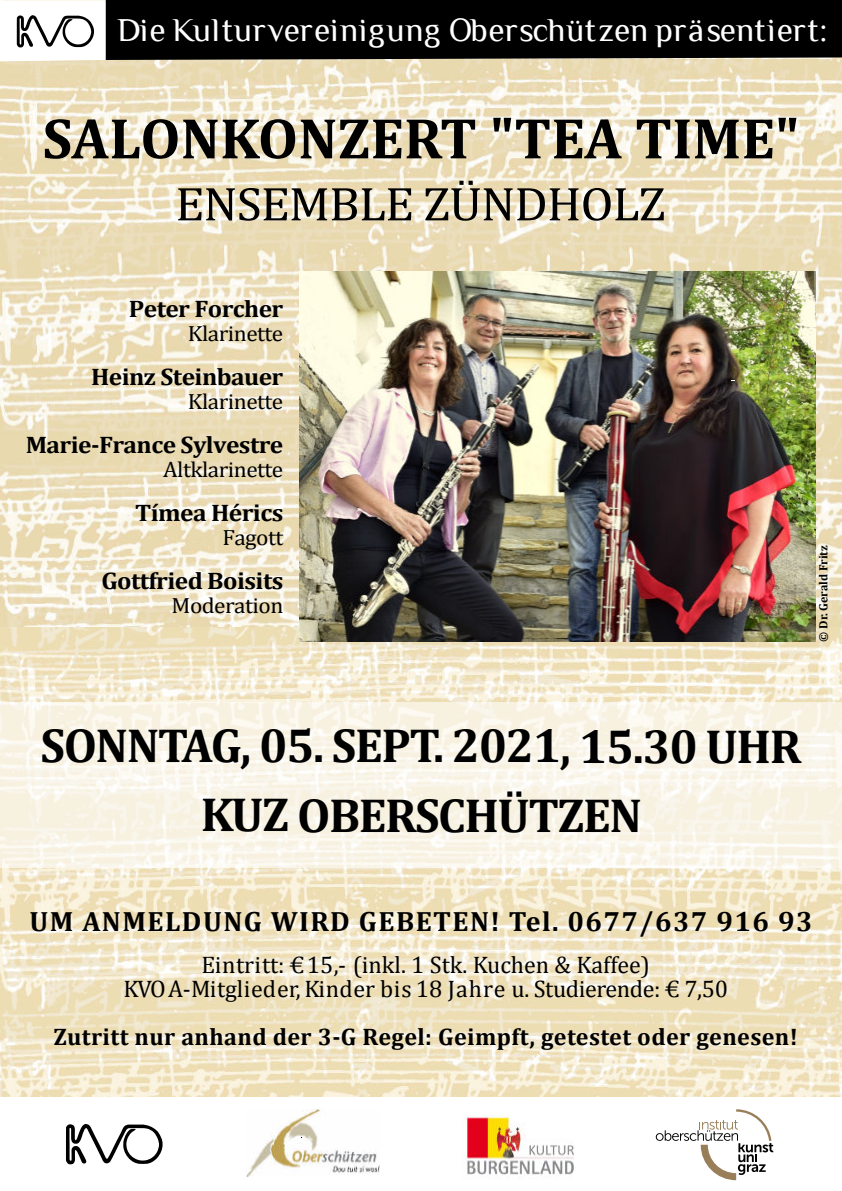
<style>
.page{position:relative;width:842px;height:1191px;background:#fff}
.page>*{position:absolute;margin:0;border:0;box-sizing:border-box;transform-origin:0 0}
.t1{font:700 58px "Cambria";color:#000}
.t2{font:700 48px/69.3px "Cambria";letter-spacing:-.03em;color:#000;text-align:center}
.t3{font:48px "Cambria";letter-spacing:-.025em;color:#000;scale:1.06 1}
.t4{font:33.3px "Philosopher";letter-spacing:.025em;color:#fff}
.t5{font:700 28px "Cambria";letter-spacing:.05em;color:#000}
.t6{font:24px/24px "Cambria";color:#000;text-align:center}
.t7{font:700 24px "Cambria";letter-spacing:-.02em;color:#000;scale:1.06 1}
.t8{font:700 24px "Cambria";letter-spacing:.015em;color:#000}
.t9{font:22.1px "Cambria";letter-spacing:-.02em;color:#000;scale:1.06 1}
.t10{font:700 12px "Cambria";color:#000}
</style>
<div class="page">
<img style="left:0;top:626px;width:842px;height:471px">
<img style="left:0;top:60px;width:842px;height:566px">
<img style="left:299px;top:271px;width:516px;height:371px">
<div style="left:0;top:703px;width:842px;height:165px;background:#fff;opacity:.6"></div>
<div style="left:106px;top:0;width:736px;height:60px;background:#000"></div>
<svg style="left:0;top:0;width:106px;height:61px"></svg>
<img style="left:246px;top:1110px;width:134px;height:66px">
<svg style="left:656px;top:1109px;width:117px;height:71px"></svg>
<svg style="left:66px;top:1124px;width:97px;height:40px"></svg>
<img style="left:462px;top:1114px;width:112px;height:64px">
<h3 class="t4" style="left:117px;top:12px;width:712px">Die Kulturvereinigung Oberschützen präsentiert:</h3>
<h1 class="t1" style="left:43px;top:113px;width:758px">SALONKONZERT "TEA TIME"</h1>
<h2 class="t3" style="left:175px;top:183px;width:464px">ENSEMBLE ZÜNDHOLZ</h2>
<p class="t7" style="left:129px;top:298px;width:147px">Peter Forcher</p>
<p class="t9" style="left:188px;top:323px;width:91px">Klarinette</p>
<p class="t7" style="left:91px;top:366px;width:183px">Heinz Steinbauer</p>
<p class="t9" style="left:188px;top:391px;width:91px">Klarinette</p>
<p class="t7" style="left:26px;top:434px;width:245px">Marie-France Sylvestre</p>
<p class="t9" style="left:163px;top:459px;width:115px">Altklarinette</p>
<p class="t7" style="left:135px;top:502px;width:141px">Tímea Hérics</p>
<p class="t9" style="left:222px;top:527px;width:59px">Fagott</p>
<p class="t7" style="left:101px;top:570px;width:173px">Gottfried Boisits</p>
<p class="t9" style="left:172px;top:595px;width:107px">Moderation</p>
<p class="t10" style="left:818px;top:642px;width:98px;rotate:-90deg">© Dr. Gerald Fritz</p>
<h2 class="t2" style="left:41px;top:714px;width:762px">SONNTAG, 05. SEPT. 2021, 15.30 UHR<br>KUZ OBERSCHÜTZEN</h2>
<p class="t5" style="left:29px;top:909px;width:785px">UM ANMELDUNG WIRD GEBETEN! Tel. 0677/637 916 93</p>
<p class="t6" style="left:123px;top:954px;width:606px">Eintritt: €15,- (inkl. 1 Stk. Kuchen &amp; Kaffee)<br>KVOA-Mitglieder, Kinder bis 18 Jahre u. Studierende: € 7,50</p>
<p class="t8" style="left:53px;top:1026px;width:746px">Zutritt nur anhand der 3-G Regel: Geimpft, getestet oder genesen!</p>
</div>
